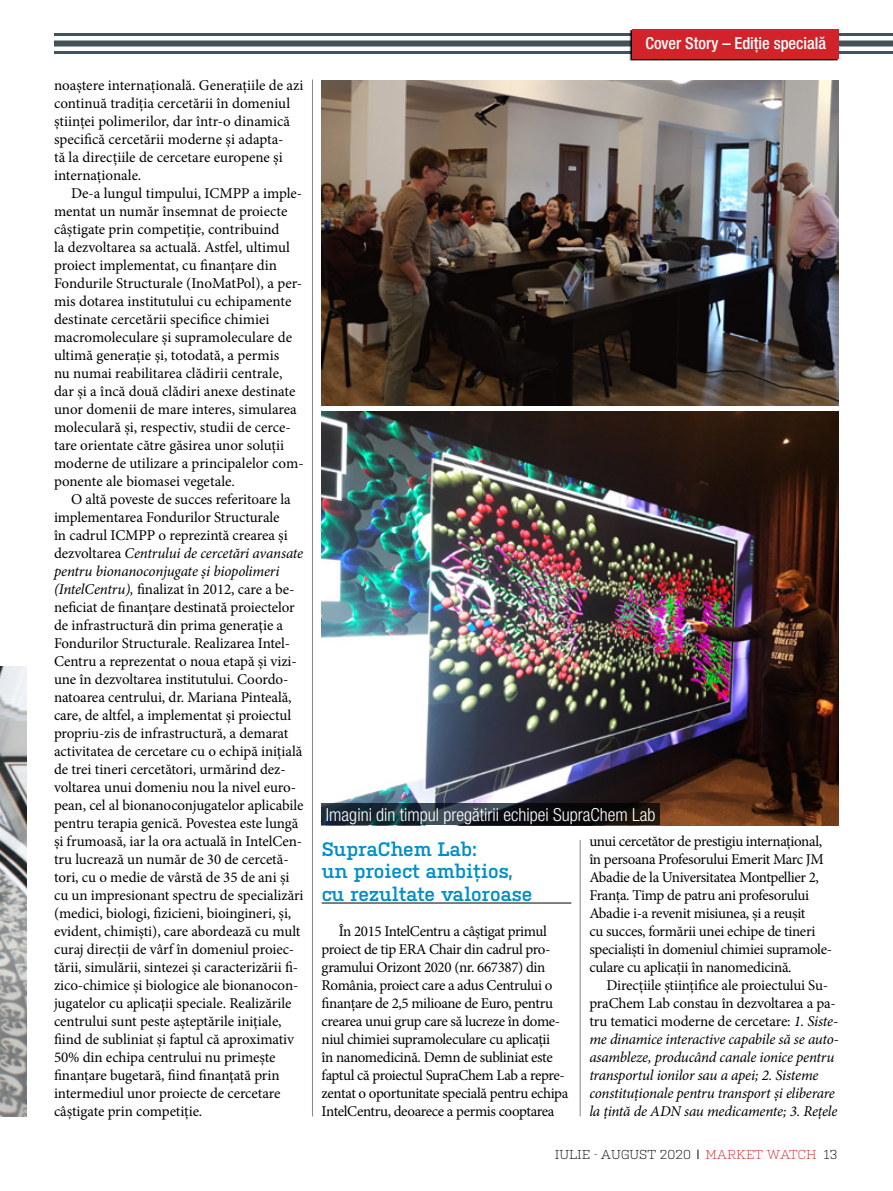
<style>
.page{position:relative;width:893px;height:1191px;background:#fff}
.page>*{position:absolute;margin:0;border:0;box-sizing:border-box;transform-origin:0 0}
.t1{font:600 19.5px/22.5px "Kulturista";color:#008fc8}
.t2{font:300 condensed 18px "Helvetica Neue LT Pro";color:#fff}
.t3{font:500 condensed 16.5px "Helvetica Neue LT Pro";color:#fff}
.t4{font:15px/18px "Minion Pro";letter-spacing:-.01em;color:#000}
.t5{font:italic 15px/18px "Minion Pro";letter-spacing:-.02em;color:#000}
.t6{font:300 12.9px "Kulturista";color:#000}
.s1{font-style:italic}
.s2{font-style:normal}
.s3{color:#d2232a}
</style>
<div class="page">
<hr style="left:54px;top:33px;width:839px;height:3px;background:#43525a">
<div style="left:54px;top:40px;width:839px;height:6px;background:#43525a"></div>
<hr style="left:54px;top:51px;width:839px;height:3px;background:#43525a">
<hr style="left:312px;top:80px;width:1px;height:1036px;background:#838691">
<div style="left:630px;top:30px;width:208px;height:30px;background:#000;opacity:.95"></div>
<div style="left:633px;top:29px;width:206px;height:29px;background:#d2232a"></div>
<hr style="left:580px;top:840px;width:1px;height:276px;background:#838691">
<hr style="left:322px;top:902px;width:249px;height:1px;background:#000">
<img style="left:0;top:666px;width:27px;height:450px">
<img style="left:322px;top:411px;width:517px;height:414px">
<img style="left:322px;top:81px;width:517px;height:324px">
<svg style="left:322px;top:803px;width:338px;height:22px;background:#182026"></svg>
<p class="t4" style="left:54px;top:76px;width:251px">noaştere internațională. Generațiile de azi continuă tradiția cercetării în domeniul științei polimerilor, dar într-o dinamică specifică cercetării moderne şi adapta-<br>tă la direcțiile de cercetare europene şi internaționale.</p>
<p class="t4" style="left:54px;top:184px;width:251px;text-indent:17px">De-a lungul timpului, ICMPP a imple&shy;mentat un număr însemnat de proiecte câştigate prin competiţie, contribuind<br>la dezvoltarea sa actuală. Astfel, ultimul proiect implementat, cu finanţare din Fondurile Structurale (InoMatPol), a per&shy;mis dotarea institutului cu echipamente destinate cercetării specifice chimiei macromoleculare şi supramoleculare de ultimă generație şi, totodată, a permis<br>nu numai reabilitarea clădirii centrale, dar şi a încă două clădiri anexe destinate unor domenii de mare interes, simularea moleculară şi, respectiv, studii de cerce&shy;tare orientate către găsirea unor soluții moderne de utilizare a principalelor com&shy;ponente ale biomasei vegetale.</p>
<p class="t4" style="left:54px;top:490px;width:251px;text-indent:17px">O altă poveste de succes referitoare la implementarea Fondurilor Structurale<br>în cadrul ICMPP o reprezintă crearea şi dezvoltarea <span class="s1">Centrului de cercetări avansate pentru bionanoconjugate şi biopolimeri (IntelCentru),</span> finalizat în 2012, care a be&shy;neficiat de finanţare destinată proiectelor de infrastructură din prima generaţie a Fondurilor Structurale. Realizarea Intel-Centru a reprezentat o noua etapă şi vizi&shy;une în dezvoltarea institutului. Coordo&shy;natoarea centrului, dr. Mariana Pinteală, care, de altfel, a implementat şi proiectul propriu-zis de infrastructură, a demarat activitatea de cercetare cu o echipă inițială de trei tineri cercetători, urmărind dez&shy;voltarea unui domeniu nou la nivel euro&shy;pean, cel al bionanoconjugatelor aplicabile pentru terapia genică. Povestea este lungă şi frumoasă, iar la ora actuală în IntelCen&shy;tru lucrează un număr de 30 de cercetă&shy;tori, cu o medie de vârstă de 35 de ani şi cu un impresionant spectru de specializări (medici, biologi, fizicieni, bioingineri, şi, evident, chimiști), care abordează cu mult curaj direcții de vârf în domeniul proiec&shy;tării, simulării, sintezei şi caracterizării fi&shy;zico-chimice şi biologice ale bionanocon&shy;jugatelor cu aplicaţii speciale. Realizările centrului sunt peste așteptările inițiale, fiind de subliniat şi faptul că aproximativ 50% din echipa centrului nu primește finanțare bugetară, fiind finanţată prin intermediul unor proiecte de cercetare câștigate prin competiție.</p>
<p class="t3" style="left:645px;top:33px;width:182px">Cover Story – Ediție specială</p>
<p class="t2" style="left:326px;top:804px;width:331px">Imagini din timpul pregătirii echipei SupraChem Lab</p>
<h1 class="t1" style="left:322px;top:835px;width:212px">SupraChem Lab:<br>un proiect ambițios, cu rezultate valoroase</h1>
<p class="t4" style="left:322px;top:922px;width:248px;text-indent:17px">În 2015 IntelCentru a câștigat primul proiect de tip ERA Chair din cadrul pro&shy;gramului Orizont 2020 (nr. 667387) din România, proiect care a adus Centrului o finanțare de 2,5 milioane de Euro, pentru crearea unui grup care să lucreze în dome&shy;niul chimiei supramoleculare cu aplicații<br>în nanomedicină. Demn de subliniat este faptul că proiectul SupraChem Lab a repre&shy;zentat o oportunitate specială pentru echipa IntelCentru, deoarece a permis cooptarea</p>
<p class="t4" style="left:589px;top:832px;width:244px">unui cercetător de prestigiu internațional, în persoana Profesorului Emerit Marc JM Abadie de la Universitatea Montpellier 2, Franța. Timp de patru ani profesorului Abadie i-a revenit misiunea, şi a reușit<br>cu succes, formării unei echipe de tineri specialiști în domeniul chimiei supramole&shy;culare cu aplicații în nanomedicină.</p>
<p class="t5" style="left:589px;top:976px;width:251px;text-indent:17px"><span class="s2">Direcțiile științifice ale proiectului Su&shy;praChem Lab constau în dezvoltarea a pa&shy;tru tematici moderne de cercetare:</span> 1. Siste&shy;me dinamice interactive capabile să se auto&shy;asambleze, producând canale ionice pentru transportul ionilor sau a apei; 2. Sisteme constituționale pentru transport și eliberare la țintă de ADN sau medicamente; 3. Rețele</p>
<p class="t6" style="left:555px;top:1145px;width:284px">IULIE - AUGUST 2020 <span class="s3">MARKET WATCH</span> 13</p>
</div>
